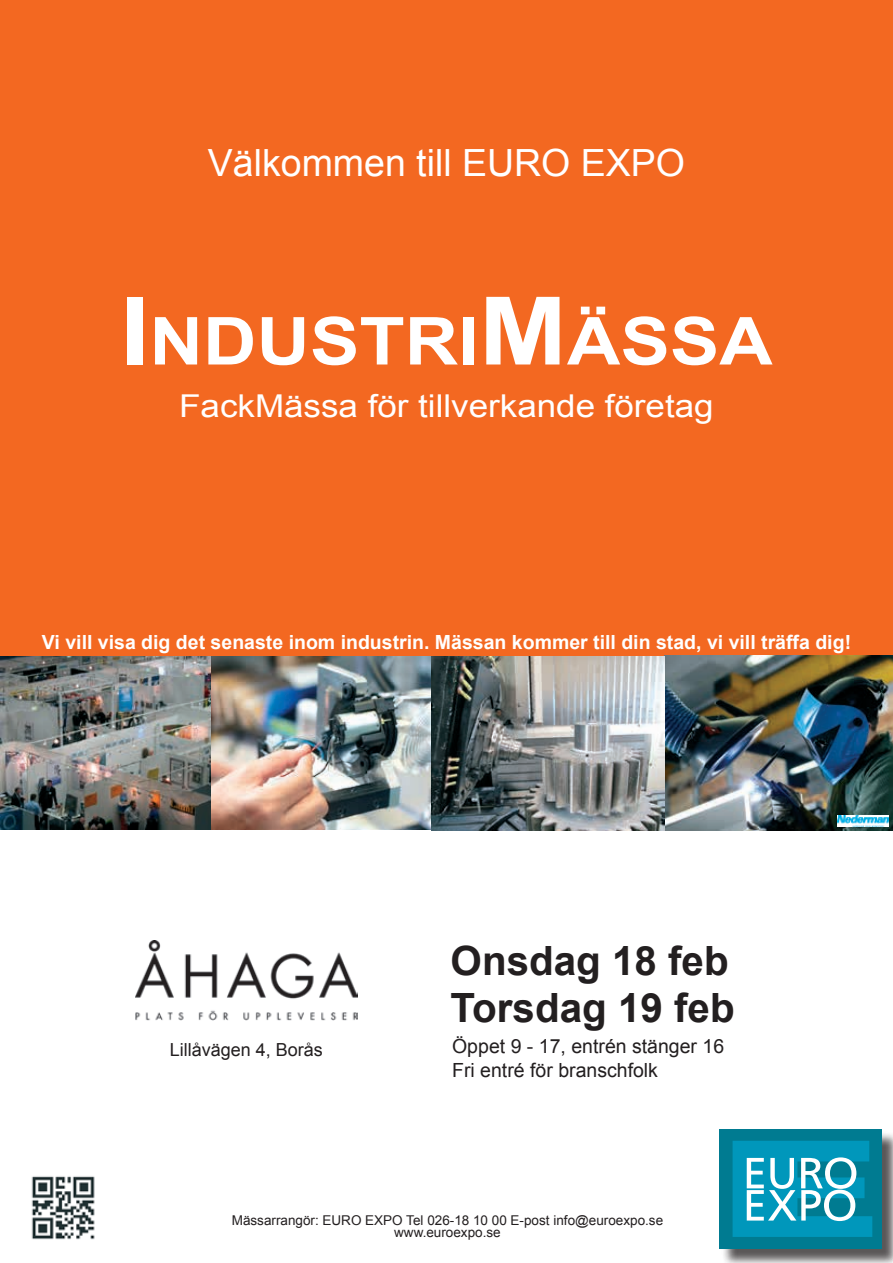
<style>
.page{position:relative;width:893px;height:1263px;background:#fff}
.page>*{position:absolute;margin:0;border:0;box-sizing:border-box;transform-origin:0 0}
.t1{font:700 66.15px "Arial";color:#fff;scale:1.12 1}
.t2{font:700 40.35px/46.5px "Arial";color:#231f20}
.t3{font:37.5px "Arial";color:#fff}
.t4{font:31.5px "Arial";color:#fff;scale:1.11 1}
.t5{font:25.8px "Arial";color:#fff;scale:1.11 1}
.t6{font:24px "Arial";color:#231f20}
.t7{font:700 19.5px "Arial";color:#fff}
.t8{font:19.5px/24px "Arial";color:#231f20}
.t9{font:18px "Arial";color:#231f20}
.t10{font:13.5px/12px "Arial";color:#231f20;text-align:center}
.s1{font-size:94.5px}
</style>
<div class="page">
<div style="left:0;top:0;width:893px;height:780px;background:#f36821"></div>
<div style="left:721px;top:1131px;width:172px;height:132px;background:#231f20;opacity:.75"></div>
<div style="left:719px;top:1129px;width:162px;height:119px;background:#007b91"></div>
<svg style="left:733px;top:1141px;width:139px;height:96px;background:#30a6c1"></svg>
<img style="left:31px;top:1176px;width:64px;height:64px">
<img style="left:432px;top:656px;width:461px;height:174px">
<img style="left:837px;top:816px;width:51px;height:11px">
<img style="left:211px;top:657px;width:275px;height:173px">
<img style="left:0;top:657px;width:211px;height:173px">
<img style="left:135px;top:940px;width:223px;height:81px">
<h3 class="t3" style="left:208px;top:138px;width:479px">Välkommen till EURO EXPO</h3>
<h1 class="t1" style="left:120px;top:297px;width:584px"><span class="s1">I</span>NDUSTRI<span class="s1">M</span>ÄSSA</h1>
<h3 class="t4" style="left:179px;top:385px;width:483px">FackMässa för tillverkande företag</h3>
<h3 class="t5" style="left:-4px;top:616px;width:182px">erkande företag</h3>
<p class="t7" style="left:42px;top:629px;width:811px">Vi vill visa dig det senaste inom industrin. Mässan kommer till din stad, vi vill träffa dig!</p>
<p class="t9" style="left:170px;top:1038px;width:155px">Lillåvägen 4, Borås</p>
<h2 class="t2" style="left:451px;top:939px;width:286px">Onsdag 18 feb<br>Torsdag 19 feb</h2>
<p class="t8" style="left:452px;top:1034px;width:274px">Öppet 9 - 17, entrén stänger 16<br>Fri entré för branschfolk</p>
<p class="t6" style="left:352px;top:1202px;width:191px">www.euroexpo.se</p>
<p class="t10" style="left:232px;top:1214px;width:433px">Mässarrangör: EURO EXPO Tel 026-18 10 00 E-post info@euroexpo.se www.euroexpo.se</p>
</div>
